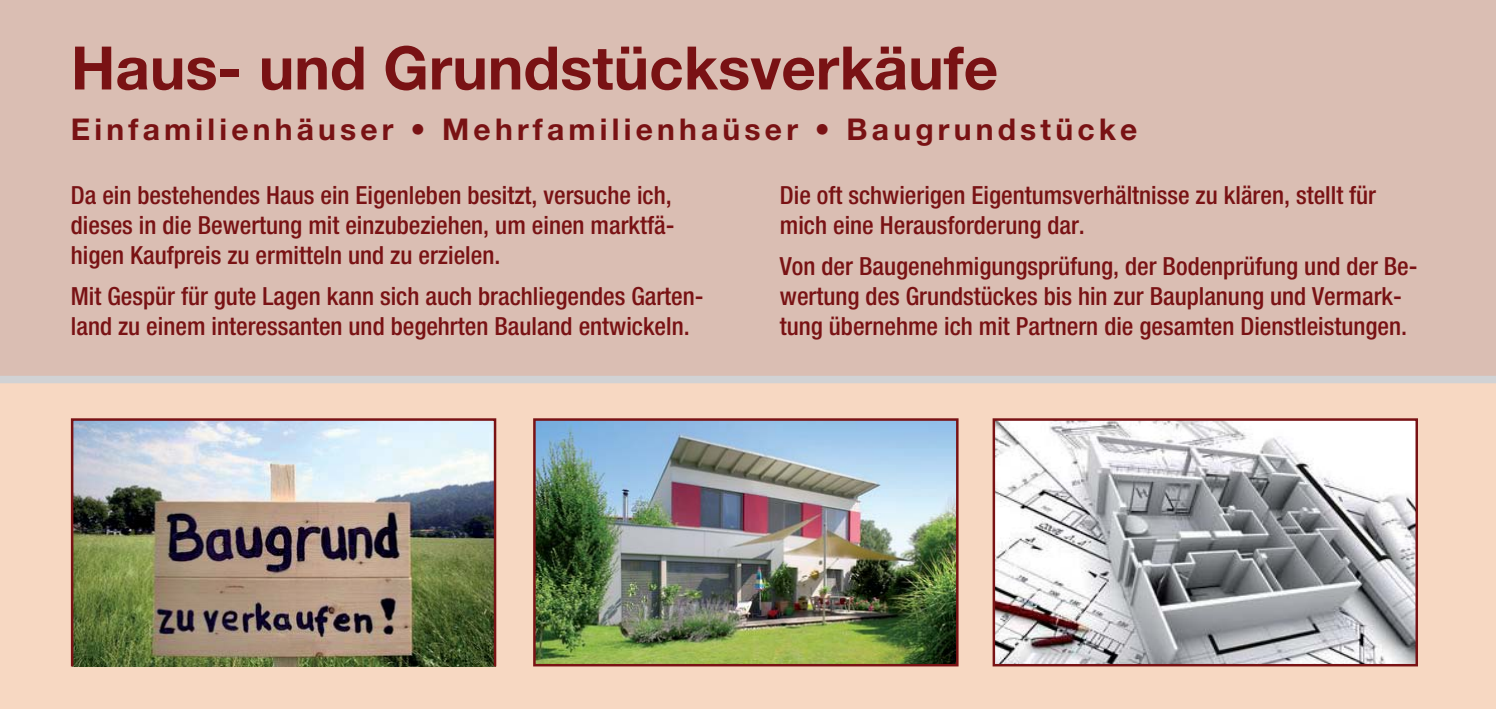
<style>
.page{position:relative;width:1496px;height:709px;background:#fff}
.page>*{position:absolute;margin:0;border:0;box-sizing:border-box;transform-origin:0 0}
.t1{font:700 60px "Helvetica Neue";color:#791214}
.t2{font:700 30px "Helvetica Neue";letter-spacing:.14em;color:#791214}
.t3{font:500 condensed 25px/30px "Helvetica Neue";color:#791214}
</style>
<div class="page">
<div style="left:0;top:0;width:1495px;height:709px;background:#dabeb3"></div>
<div style="left:0;top:381px;width:1495px;height:328px;background:#f7d8c2"></div>
<div style="left:0;top:376px;width:1495px;height:7px;background:#d1d2d4"></div>
<img style="left:74px;top:421px;width:419px;height:243px">
<div style="left:71px;top:418px;width:425px;height:249px;border:2px solid #791214"></div>
<img style="left:995px;top:421px;width:419px;height:242px">
<div style="left:992px;top:418px;width:425px;height:248px;border:2px solid #791214"></div>
<img style="left:536px;top:421px;width:419px;height:242px">
<div style="left:533px;top:418px;width:425px;height:248px;border:2px solid #791214"></div>
<h1 class="t1" style="left:71px;top:47px;width:928px">Haus- und Grundstücksverkäufe</h1>
<p class="t2" style="left:71px;top:118px;width:1068px">Einfamilienhäuser • Mehrfamilienhaüser • Baugrundstücke</p>
<p class="t3" style="left:71px;top:182px;width:605px;text-align:justify">Da ein bestehendes Haus ein Eigenleben besitzt, versuche ich, dieses in die Bewertung mit einzubeziehen, um einen marktfä&shy;higen Kaufpreis zu ermitteln und zu erzielen.</p>
<p class="t3" style="left:71px;top:283px;width:634px">Mit Gespür für gute Lagen kann sich auch brachliegendes Garten&shy;land zu einem interessanten und begehrten Bauland entwickeln.</p>
<p class="t3" style="left:780px;top:182px;width:597px">Die oft schwierigen Eigentumsverhältnisse zu klären, stellt für mich eine Herausforderung dar.</p>
<p class="t3" style="left:780px;top:253px;width:639px">Von der Baugenehmigungsprüfung, der Bodenprüfung und der Be&shy;wertung des Grundstückes bis hin zur Bauplanung und Vermark&shy;tung übernehme ich mit Partnern die gesamten Dienstleistungen.</p>
</div>
